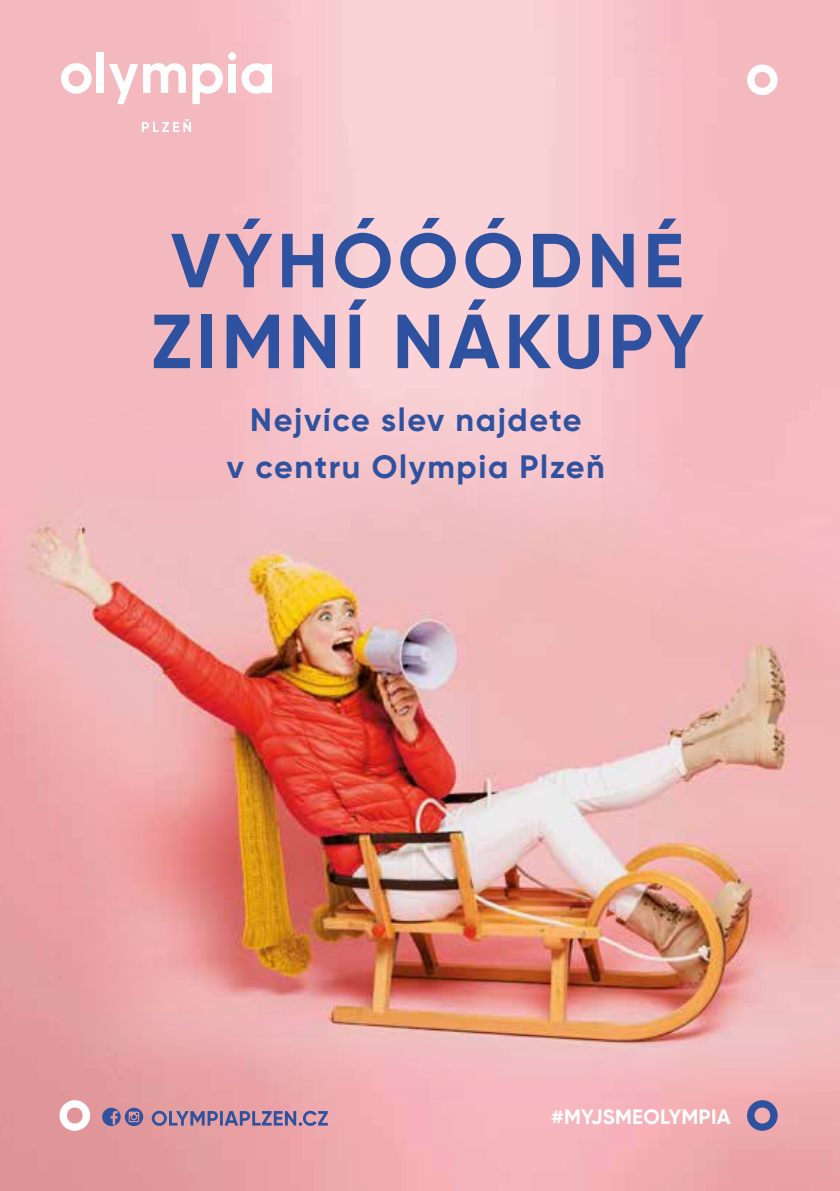
<style>
.page{position:relative;width:840px;height:1191px;background:#fff}
.page>*{position:absolute;margin:0;border:0;box-sizing:border-box;transform-origin:0 0}
.t1{font:700 76.4px/80.8px "Gilroy";letter-spacing:.06em;color:#2f52a0}
.t2{font:700 32.4px/47.4px "Gilroy";letter-spacing:.05em;color:#2f52a0;text-align:center}
.t3{font:700 20.8px "Gilroy";letter-spacing:.01em;color:#fff}
</style>
<div class="page">
<img style="left:0;top:0;width:839px;height:1191px">
<img style="left:0;top:392px;width:839px;height:708px">
<svg style="left:102px;top:1107px;width:41px;height:19px"></svg>
<svg style="left:152px;top:1110px;width:175px;height:15px;background:#987fa1"></svg>
<svg style="left:61px;top:63px;width:31px;height:31px"></svg>
<div style="left:228px;top:64px;width:8px;height:29px;background:#fff"></div>
<svg style="left:241px;top:63px;width:31px;height:31px"></svg>
<svg style="left:192px;top:63px;width:31px;height:41px"></svg>
<div style="left:97px;top:53px;width:7px;height:40px;background:#fff"></div>
<svg style="left:109px;top:63px;width:77px;height:41px"></svg>
<div style="left:228px;top:52px;width:8px;height:8px;background:#fff;border-radius:50%"></div>
<svg style="left:142px;top:119px;width:49px;height:13px"></svg>
<svg style="left:746px;top:64px;width:31px;height:31px"></svg>
<svg style="left:746px;top:1100px;width:31px;height:30px"></svg>
<svg style="left:59px;top:1100px;width:31px;height:30px"></svg>
<svg style="left:836px;top:0;width:4px;height:3px"></svg>
<h1 class="t1" style="left:151px;top:220px;width:554px">VÝHÓÓÓDNÉ<br>ZIMNÍ NÁKUPY</h1>
<p class="t2" style="left:227px;top:395px;width:379px">Nejvíce slev najdete<br>v centru Olympia Plzeň</p>
<p class="t3" style="left:551px;top:1104px;width:181px">#MYJSMEOLYMPIA</p>
</div>
